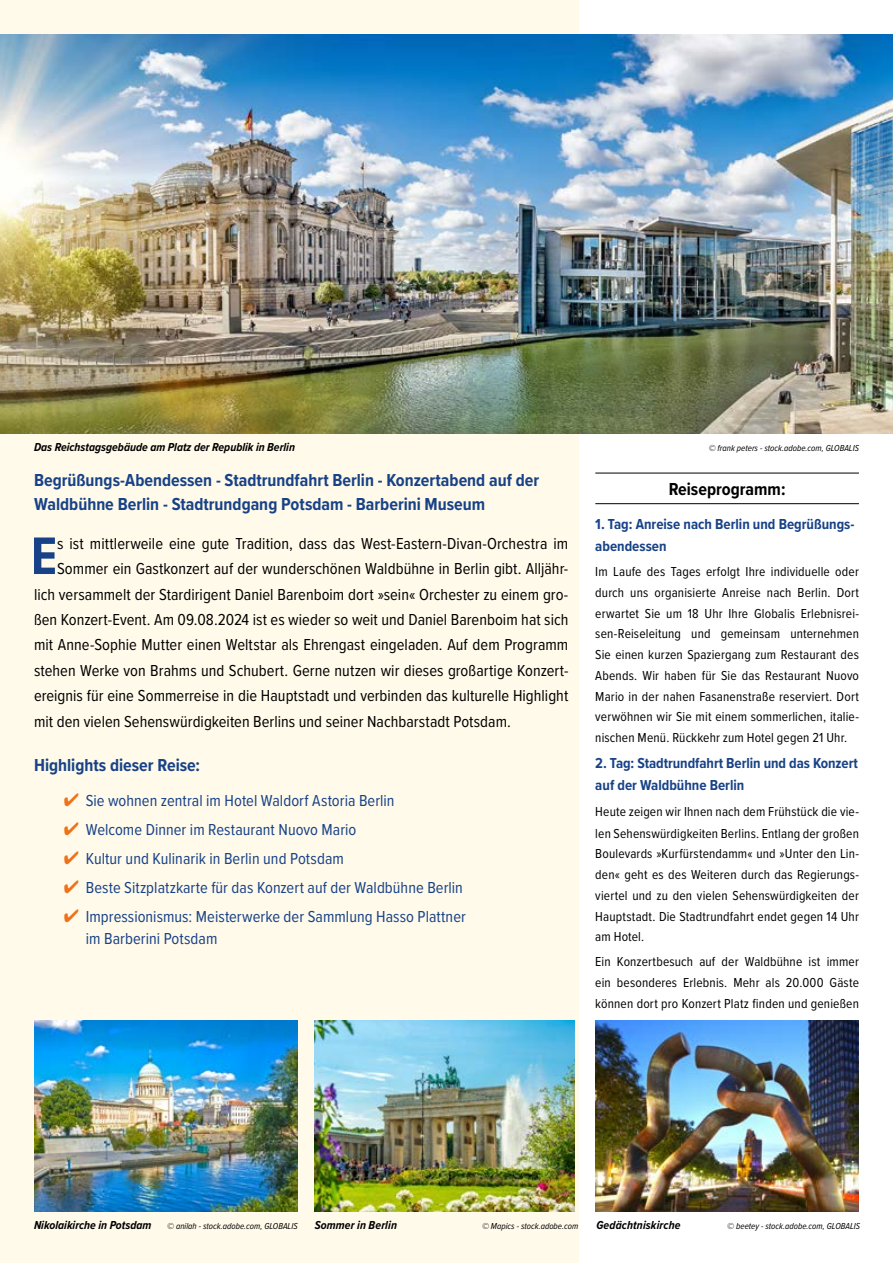
<style>
.page{position:relative;width:893px;height:1263px;background:#fff}
.page>*{position:absolute;margin:0;border:0;box-sizing:border-box;transform-origin:0 0}
.t1{font:700 54.75px "Proxima Nova Cond";color:#184287}
.t2{font:700 18px/24px "Proxima Nova Cond";color:#184287}
.t3{font:700 18px "Proxima Nova Cond";color:#000}
.t4{font:16.5px "Proxima Nova Cond";color:#000}
.t5{font:16.5px/22.5px "Proxima Nova Cond";color:#184287}
.t6{font:700 15px/21.8px "Proxima Nova Cond";color:#184287}
.t7{font:13.5px/20.7px "Proxima Nova Cond";letter-spacing:.01em;color:#000;text-align:justify}
.t8{font:italic 700 12px "Proxima Nova Cond";color:#000}
.t9{font:italic 9px "Proxima Nova Cond";color:#000}
.s1{color:#ee7219}
</style>
<div class="page">
<div style="left:0;top:0;width:579px;height:1263px;background:#fffaea"></div>
<hr style="left:595px;top:473px;width:264px;height:1px;background:#000">
<hr style="left:595px;top:503px;width:264px;height:1px;background:#000">
<img style="left:0;top:34px;width:893px;height:400px">
<img style="left:315px;top:1020px;width:259px;height:192px">
<img style="left:34px;top:1020px;width:264px;height:192px">
<img style="left:595px;top:1020px;width:264px;height:192px">
<p class="t8" style="left:34px;top:438px;width:262px">Das Reichstagsgebäude am Platz der Republik in Berlin</p>
<p class="t9" style="left:709px;top:441px;width:152px">© frank peters - stock.adobe.com, GLOBALIS</p>
<h2 class="t2" style="left:34px;top:468px;width:507px">Begrüßungs-Abendessen - Stadtrundfahrt Berlin - Konzertabend auf der<br>Waldbühne Berlin - Stadtrundgang Potsdam - Barberini Museum</h2>
<h1 class="t1" style="left:31px;top:515px;width:28px">E</h1>
<p class="t4" style="left:57px;top:531px;width:513px">s ist mittlerweile eine gute Tradition, dass das West-Eastern-Divan-Orchestra im</p>
<p class="t4" style="left:57px;top:556px;width:513px">Sommer ein Gastkonzert auf der wunderschönen Waldbühne in Berlin gibt. Alljähr-</p>
<p class="t4" style="left:34px;top:582px;width:536px">lich versammelt der Stardirigent Daniel Barenboim dort »sein« Orchester zu einem gro-</p>
<p class="t4" style="left:34px;top:607px;width:536px">ßen Konzert-Event. Am 09.08.2024 ist es wieder so weit und Daniel Barenboim hat sich</p>
<p class="t4" style="left:34px;top:633px;width:536px">mit Anne-Sophie Mutter einen Weltstar als Ehrengast eingeladen. Auf dem Programm</p>
<p class="t4" style="left:34px;top:658px;width:536px">stehen Werke von Brahms und Schubert. Gerne nutzen wir dieses großartige Konzert-</p>
<p class="t4" style="left:34px;top:684px;width:536px">ereignis für eine Sommerreise in die Hauptstadt und verbinden das kulturelle Highlight</p>
<p class="t4" style="left:34px;top:709px;width:478px">mit den vielen Sehenswürdigkeiten Berlins und seiner Nachbarstadt Potsdam.</p>
<h2 class="t2" style="left:34px;top:752px;width:168px">Highlights dieser Reise:</h2>
<p class="t5" style="left:64px;top:789px;width:332px"><span class="s1">✔</span> Sie wohnen zentral im Hotel Waldorf Astoria Berlin</p>
<p class="t5" style="left:64px;top:817px;width:294px"><span class="s1">✔</span> Welcome Dinner im Restaurant Nuovo Mario</p>
<p class="t5" style="left:64px;top:846px;width:282px"><span class="s1">✔</span> Kultur und Kulinarik in Berlin und Potsdam</p>
<p class="t5" style="left:64px;top:875px;width:401px"><span class="s1">✔</span> Beste Sitzplatzkarte für das Konzert auf der Waldbühne Berlin</p>
<p class="t5" style="left:86px;top:904px;width:382px;text-indent:-22px"><span class="s1">✔</span> Impressionismus: Meisterwerke der Sammlung Hasso Plattner im Barberini Potsdam</p>
<h2 class="t3" style="left:669px;top:475px;width:118px">Reiseprogramm:</h2>
<p class="t6" style="left:595px;top:513px;width:261px">1. Tag: Anreise nach Berlin und Begrüßungs&shy;abendessen</p>
<p class="t7" style="left:595px;top:561px;width:265px">Im Laufe des Tages erfolgt Ihre individuelle oder durch uns organisierte Anreise nach Berlin. Dort erwartet Sie um 18 Uhr Ihre Globalis Erlebnisrei&shy;sen-Reiseleitung und gemeinsam unternehmen Sie einen kurzen Spaziergang zum Restaurant des Abends. Wir haben für Sie das Restaurant Nuovo Mario in der nahen Fasanenstraße reserviert. Dort verwöhnen wir Sie mit einem sommerlichen, italie&shy;nischen Menü. Rückkehr zum Hotel gegen 21 Uhr.</p>
<p class="t6" style="left:595px;top:752px;width:264px">2. Tag: Stadtrundfahrt Berlin und das Konzert auf der Waldbühne Berlin</p>
<p class="t7" style="left:595px;top:800px;width:265px">Heute zeigen wir Ihnen nach dem Frühstück die vie&shy;len Sehenswürdigkeiten Berlins. Entlang der großen Boulevards »Kurfürstendamm« und »Unter den Lin&shy;den« geht es des Weiteren durch das Regierungs&shy;viertel und zu den vielen Sehenswürdigkeiten der Hauptstadt. Die Stadtrundfahrt endet gegen 14 Uhr am Hotel.</p>
<p class="t7" style="left:595px;top:951px;width:265px">Ein Konzertbesuch auf der Waldbühne ist immer ein besonderes Erlebnis. Mehr als 20.000 Gäste können dort pro Konzert Platz finden und genießen</p>
<p class="t8" style="left:34px;top:1216px;width:119px">Nikolaikirche in Potsdam</p>
<p class="t9" style="left:167px;top:1219px;width:132px">© anilah - stock.adobe.com, GLOBALIS</p>
<p class="t8" style="left:315px;top:1216px;width:84px">Sommer in Berlin</p>
<p class="t9" style="left:482px;top:1219px;width:98px">© Mapics - stock.adobe.com</p>
<p class="t8" style="left:596px;top:1216px;width:86px">Gedächtniskirche</p>
<p class="t9" style="left:727px;top:1219px;width:134px">© beetey - stock.adobe.com, GLOBALIS</p>
</div>
